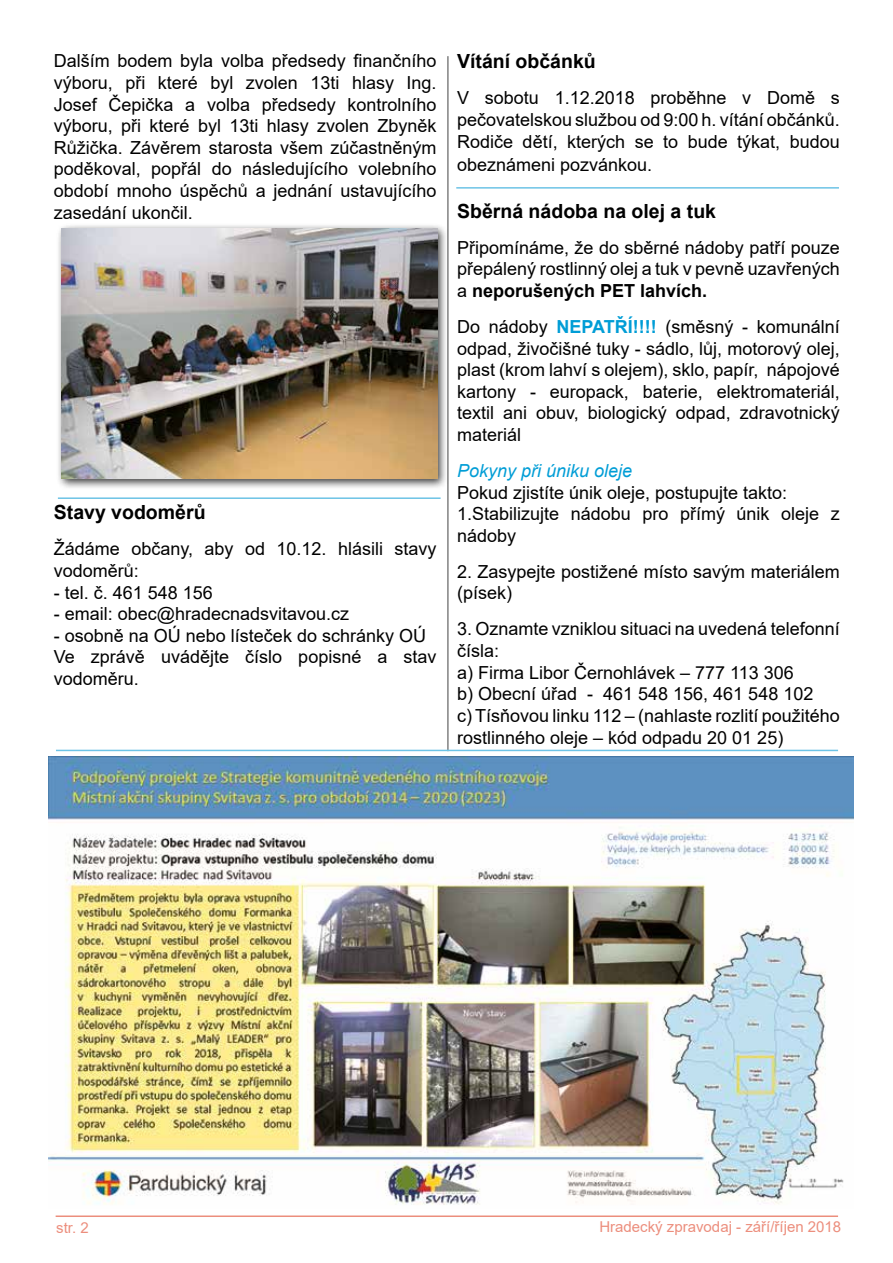
<style>
.page{position:relative;width:893px;height:1263px;background:#fff}
.page>*{position:absolute;margin:0;border:0;box-sizing:border-box;transform-origin:0 0}
.t1{font:700 19.5px "Arial";color:#000}
.t2{font:18px/21.6px "Arial";color:#000}
.t3{font:italic 18px "Arial";color:#009dd6}
.t4{font:15px "Arial";color:#ec8e7d}
.s1{font-weight:700}
.s2{font-weight:700;color:#009dd6}
</style>
<div class="page">
<hr style="left:56px;top:1215px;width:782px;height:2px;background:#ec8e7d">
<hr style="left:447px;top:56px;width:2px;height:695px;background:#000">
<div style="left:56px;top:223px;width:393px;height:267px;background:#000;opacity:.75"></div>
<img style="left:61px;top:228px;width:376px;height:251px">
<hr style="left:58px;top:497px;width:383px;height:2px;background:#6dc3e6">
<hr style="left:456px;top:187px;width:383px;height:2px;background:#6dc3e6">
<img style="left:49px;top:756px;width:805px;height:449px">
<hr style="left:56px;top:750px;width:782px;height:1px;background:#6dc3e6">
<p class="t2" style="left:54px;top:50px;width:384px;text-align:justify">Dalším bodem byla volba předsedy finančního výboru, při které byl zvolen 13ti hlasy Ing.<br>Josef Čepička a volba předsedy kontrolního výboru, při které byl 13ti hlasy zvolen Zbyněk Růžička. Závěrem starosta všem zúčastněným poděkoval, popřál do následujícího volebního období mnoho úspěchů a jednání ustavujícího zasedání ukončil.</p>
<p class="t1" style="left:54px;top:499px;width:153px">Stavy vodoměrů</p>
<p class="t2" style="left:54px;top:538px;width:384px">Žádáme občany, aby od 10.12. hlásili stavy vodoměrů:</p>
<p class="t2" style="left:54px;top:581px;width:161px">- tel. č. 461 548 156</p>
<p class="t2" style="left:54px;top:603px;width:297px">- email: obec@hradecnadsvitavou.cz</p>
<p class="t2" style="left:54px;top:624px;width:384px">- osobně na OÚ nebo lísteček do schránky OÚ<br>Ve zprávě uvádějte číslo popisné a stav vodoměru.</p>
<p class="t1" style="left:457px;top:48px;width:140px">Vítání občánků</p>
<p class="t2" style="left:457px;top:87px;width:384px;text-align:justify">V sobotu 1.12.2018 proběhne v Domě s pečovatelskou službou od 9:00 h. vítání občánků.<br>Rodiče dětí, kterých se to bude týkat, budou</p>
<p class="t2" style="left:457px;top:154px;width:197px">obeznámeni pozvánkou.</p>
<p class="t1" style="left:457px;top:197px;width:260px">Sběrná nádoba na olej a tuk</p>
<p class="t2" style="left:457px;top:237px;width:384px;text-align:justify">Připomínáme, že do sběrné nádoby patří pouze přepálený rostlinný olej a tuk v pevně uzavřených a <span class="s1">neporušených PET lahvích.</span></p>
<p class="t2" style="left:457px;top:316px;width:384px;text-align:justify">Do nádoby <span class="s2">NEPATŘÍ!!!!</span> (směsný - komunální odpad, živočišné tuky - sádlo, lůj, motorový olej, plast (krom lahví s olejem), sklo, papír, nápojové kartony - europack, baterie, elektromateriál, textil ani obuv, biologický odpad, zdravotnický materiál</p>
<p class="t3" style="left:457px;top:459px;width:177px">Pokyny při úniku oleje</p>
<p class="t2" style="left:457px;top:481px;width:384px">Pokud zjistíte únik oleje, postupujte takto:<br>1.Stabilizujte nádobu pro přímý únik oleje z nádoby</p>
<p class="t2" style="left:457px;top:561px;width:384px">2. Zasypejte postižené místo savým materiálem (písek)</p>
<p class="t2" style="left:457px;top:618px;width:384px">3. Oznamte vzniklou situaci na uvedená telefonní čísla:<br>a) Firma Libor Černohlávek – 777 113 306<br>b) Obecní úřad - 461 548 156, 461 548 102<br>c) Tísňovou linku 112 – (nahlaste rozlití použitého rostlinného oleje – kód odpadu 20 01 25)</p>
<p class="t4" style="left:56px;top:1218px;width:34px">str. 2</p>
<p class="t4" style="left:599px;top:1217px;width:243px">Hradecký zpravodaj - září/říjen 2018</p>
</div>
